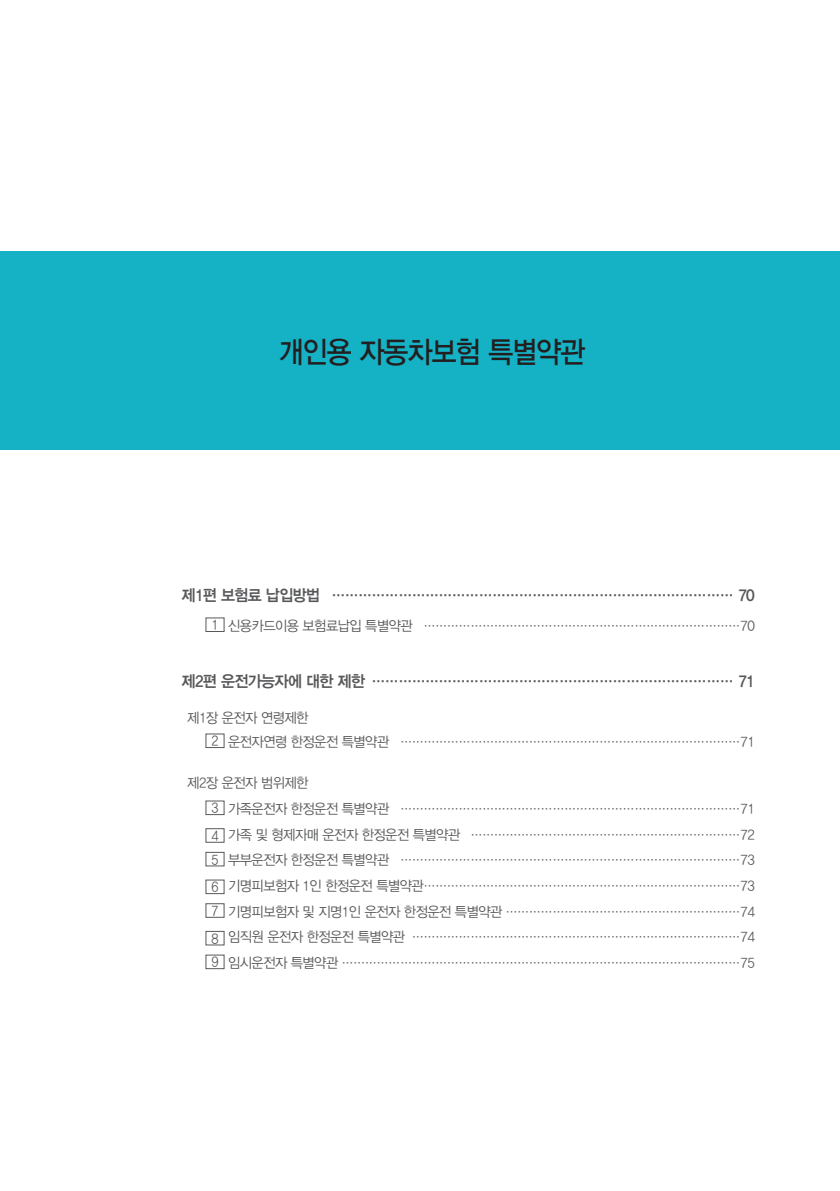
<style>
.page{position:relative;width:840px;height:1191px;background:#fff}
.page>*{position:absolute;margin:0;border:0;box-sizing:border-box;transform-origin:0 0}
.t1{font:30px "YDVYGO Std 33";letter-spacing:-.03em;color:#231f20;scale:.9 1}
.목차-편{font:16px "YDVYGO Std 34";letter-spacing:-.04em;color:#57585a;scale:.95 1}
.목차-장{font:14px "YDVYGO Std 32";letter-spacing:-.04em;color:#57585a;scale:.95 1}
.목차_본문{font:14px "YDVYGO Std 32";color:#57585a;scale:.9 1}
</style>
<div class="page">
<div style="left:0;top:251px;width:839px;height:199px;background:#15b2c5"></div>
<div style="left:205px;top:617px;width:19px;height:15px;border:1px solid #57585a"></div>
<div style="left:205px;top:733px;width:19px;height:15px;border:1px solid #57585a"></div>
<div style="left:205px;top:800px;width:19px;height:15px;border:1px solid #57585a"></div>
<div style="left:205px;top:828px;width:19px;height:14px;border:1px solid #57585a"></div>
<div style="left:205px;top:852px;width:19px;height:14px;border:1px solid #57585a"></div>
<div style="left:205px;top:879px;width:19px;height:15px;border:1px solid #57585a"></div>
<div style="left:205px;top:903px;width:19px;height:14px;border:1px solid #57585a"></div>
<div style="left:205px;top:931px;width:19px;height:14px;border:1px solid #57585a"></div>
<div style="left:205px;top:954px;width:19px;height:15px;border:1px solid #57585a"></div>
<p class="t1" style="left:278px;top:337px;width:342px">개인용 자동차보험 특별약관</p>
<p class="목차-편" style="left:181px;top:587px;width:604px">제1편 보험료 납입방법 ……………………………………………………………………………… 70</p>
<p class="목차_본문" style="left:211px;top:618px;width:9px">1</p>
<p class="목차-장" style="left:228px;top:619px;width:555px">신용카드이용 보험료납입 특별약관 ………………………………………………………………………70</p>
<p class="목차-편" style="left:181px;top:673px;width:604px">제2편 운전가능자에 대한 제한 ……………………………………………………………………… 71</p>
<p class="목차-장" style="left:187px;top:710px;width:129px">제1장 운전자 연령제한</p>
<p class="목차_본문" style="left:211px;top:734px;width:9px">2</p>
<p class="목차-장" style="left:228px;top:735px;width:555px">운전자연령 한정운전 특별약관 ……………………………………………………………………………71</p>
<p class="목차-장" style="left:187px;top:776px;width:129px">제2장 운전자 범위제한</p>
<p class="목차_본문" style="left:211px;top:801px;width:9px">3</p>
<p class="목차-장" style="left:228px;top:802px;width:555px">가족운전자 한정운전 특별약관 ……………………………………………………………………………71</p>
<p class="목차_본문" style="left:211px;top:829px;width:9px">4</p>
<p class="목차-장" style="left:228px;top:827px;width:555px">가족 및 형제자매 운전자 한정운전 특별약관 ……………………………………………………………72</p>
<p class="목차_본문" style="left:211px;top:852px;width:9px">5</p>
<p class="목차-장" style="left:228px;top:853px;width:555px">부부운전자 한정운전 특별약관 ……………………………………………………………………………73</p>
<p class="목차_본문" style="left:211px;top:880px;width:9px">6</p>
<p class="목차-장" style="left:228px;top:879px;width:555px">기명피보험자 1인 한정운전 특별약관………………………………………………………………………73</p>
<p class="목차_본문" style="left:211px;top:904px;width:9px">7</p>
<p class="목차-장" style="left:228px;top:904px;width:555px">기명피보험자 및 지명1인 운전자 한정운전 특별약관 ……………………………………………………74</p>
<p class="목차_본문" style="left:211px;top:931px;width:9px">8</p>
<p class="목차-장" style="left:228px;top:930px;width:555px">임직원 운전자 한정운전 특별약관 …………………………………………………………………………74</p>
<p class="목차_본문" style="left:211px;top:955px;width:9px">9</p>
<p class="목차-장" style="left:228px;top:956px;width:555px">임시운전자 특별약관 …………………………………………………………………………………………75</p>
</div>
